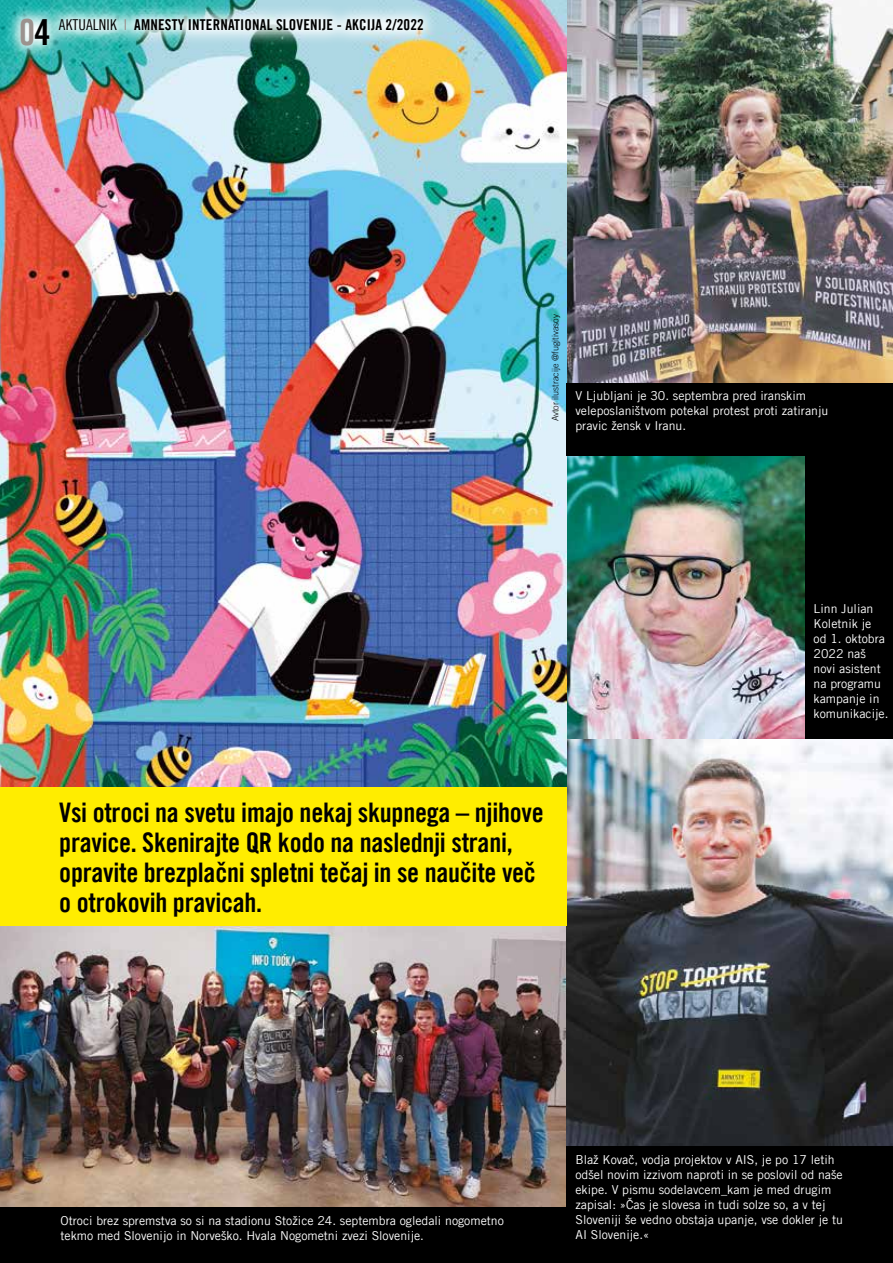
<style>
.page{position:relative;width:893px;height:1263px;background:#fff}
.page>*{position:absolute;margin:0;border:0;box-sizing:border-box;transform-origin:0 0}
.t1{font:36px "Amnesty Trade Gothic Bd Cn 20";color:#9b928e}
.t2{font:27px/30px "Amnesty Trade Gothic Bd Cn 20";letter-spacing:-.01em;color:#000}
.t3{font:15px "Amnesty Trade Gothic Bd Cn 20";letter-spacing:.01em;color:#000}
.t4{font:12.3px/15px "Amnesty Trade Gothic";color:#fff}
.t5{font:300 9px "Amnesty Trade Gothic";color:#000}
.s1{color:#000}
.s2{font-family:"Amnesty Trade Gothic Cn 18"}
.s3{font-family:"Amnesty Trade Gothic Cn 18";color:#9b928e}
</style>
<div class="page">
<img style="left:567px;top:0;width:326px;height:383px">
<img style="left:0;top:926px;width:567px;height:281px">
<div style="left:0;top:1207px;width:573px;height:56px;background:#000"></div>
<img style="left:567px;top:456px;width:238px;height:283px">
<div style="left:805px;top:455px;width:88px;height:284px;background:#000"></div>
<img style="left:567px;top:739px;width:326px;height:408px">
<img style="left:0;top:0;width:567px;height:787px">
<img style="left:5px;top:3px;width:434px;height:58px">
<div style="left:0;top:787px;width:567px;height:139px;background:#ffed00"></div>
<div style="left:567px;top:383px;width:326px;height:73px;background:#000"></div>
<div style="left:567px;top:1147px;width:326px;height:116px;background:#000"></div>
<h1 class="t1" style="left:19px;top:10px;width:33px">0<span class="s1">4</span></h1>
<p class="t3" style="left:59px;top:16px;width:366px"><span class="s2">AKTUALNIK</span> <span class="s3">I</span> AMNESTY INTERNATIONAL SLOVENIJE - AKCIJA 2/2022</p>
<p class="t5" style="left:550px;top:421px;width:108px;rotate:-90deg">Avtor ilustracije @fugitivasoy</p>
<p class="t4" style="left:575px;top:388px;width:254px">V Ljubljani je 30. septembra pred iranskim veleposlaništvom potekal protest proti zatiranju pravic žensk v Iranu.</p>
<h2 class="t2" style="left:59px;top:797px;width:486px">Vsi otroci na svetu imajo nekaj skupnega – njihove pravice. Skenirajte QR kodo na naslednji strani, opravite brezplačni spletni tečaj in se naučite več o otrokovih pravicah.</h2>
<p class="t4" style="left:814px;top:601px;width:76px">Linn Julian<br>Koletnik je<br>od 1. oktobra<br>2022 naš novi asistent na programu kampanje in komunikacije.</p>
<p class="t4" style="left:61px;top:1213px;width:445px">Otroci brez spremstva so si na stadionu Stožice 24. septembra ogledali nogometno tekmo med Slovenijo in Norveško. Hvala Nogometni zvezi Slovenije.</p>
<p class="t4" style="left:575px;top:1152px;width:269px">Blaž Kovač, vodja projektov v AIS, je po 17 letih odšel novim izzivom naproti in se poslovil od naše ekipe. V pismu sodelavcem_kam je med drugim zapisal: »Čas je slovesa in tudi solze so, a v tej Sloveniji še vedno obstaja upanje, vse dokler je tu AI Slovenije.«</p>
</div>
